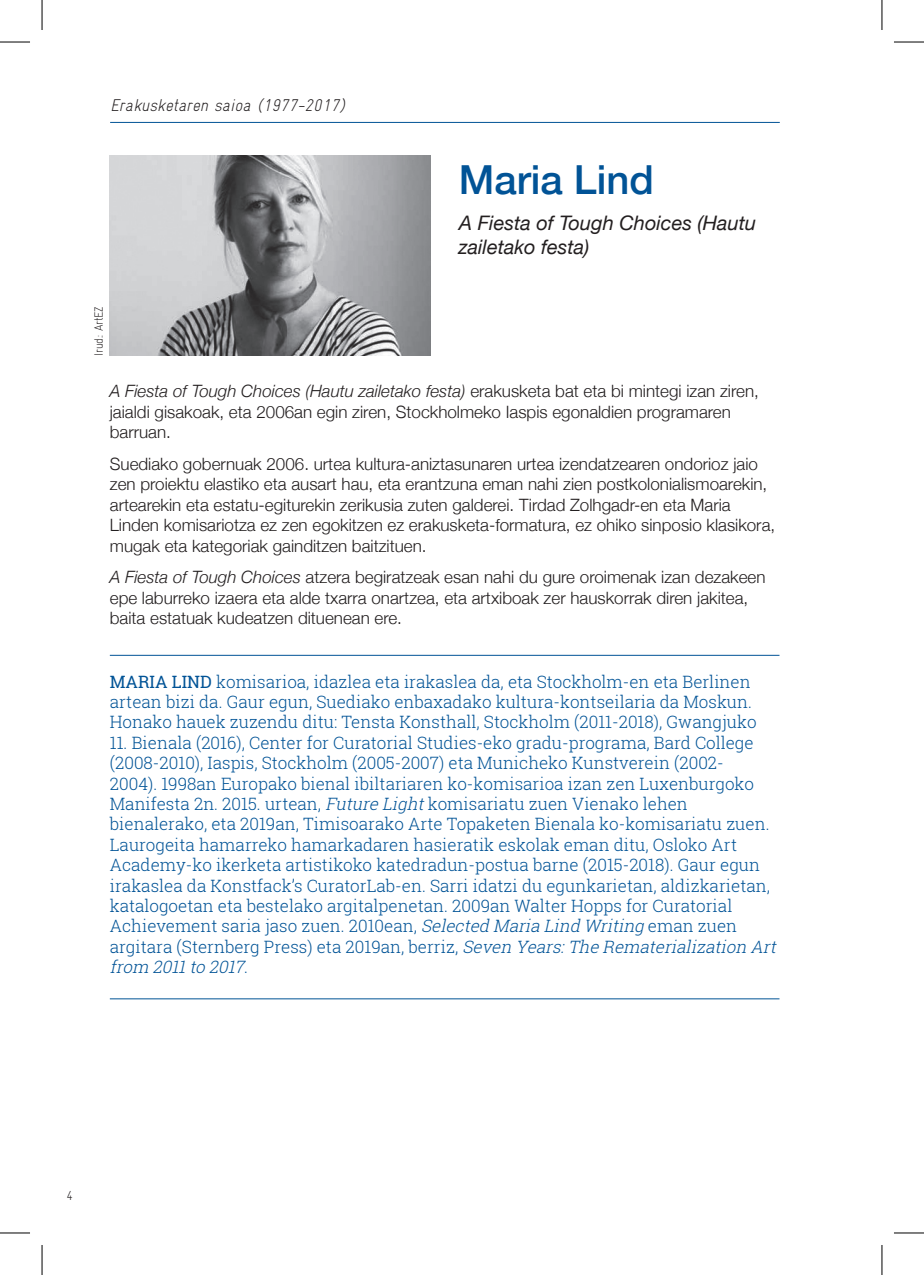
<style>
.page{position:relative;width:924px;height:1275px;background:#fff}
.page>*{position:absolute;margin:0;border:0;box-sizing:border-box;transform-origin:0 0}
.t1{font:500 40px "Helvetica Neue";color:#015396}
.t2{font:italic 20px/24px "Helvetica Neue";color:#231f20}
.t3{font:300 17px/20.4px "Roboto Slab";color:#015396}
.t4{font:300 17px/20.4px "Helvetica Neue";color:#231f20}
.t5{font:italic 17px "Alhondiga Bilbao Light Condensed L";color:#231f20}
.t6{font:13px "Alhondiga Bilbao Light Condensed L";color:#231f20}
.t7{font:12px "Alhondiga Bilbao Light Condensed L";letter-spacing:-.025em;color:#231f20}
.s1{font-style:italic}
.s2{font-weight:400}
</style>
<div class="page">
<hr style="left:110px;top:122px;width:669px;height:1px;background:#015396">
<hr style="left:110px;top:655px;width:669px;height:1px;background:#015396">
<hr style="left:110px;top:998px;width:669px;height:1px;background:#015396">
<img style="left:110px;top:155px;width:320px;height:200px">
<hr style="left:0;top:42px;width:30px;height:1px;background:#000">
<hr style="left:893px;top:42px;width:30px;height:1px;background:#000">
<hr style="left:0;top:1232px;width:30px;height:1px;background:#000">
<hr style="left:893px;top:1232px;width:30px;height:1px;background:#000">
<hr style="left:42px;top:0;width:1px;height:30px;background:#000">
<hr style="left:42px;top:1245px;width:1px;height:30px;background:#000">
<hr style="left:881px;top:0;width:1px;height:30px;background:#000">
<hr style="left:881px;top:1245px;width:1px;height:30px;background:#000">
<p class="t5" style="left:110px;top:95px;width:240px">Erakusketaren saioa (1977-2017)</p>
<p class="t7" style="left:92px;top:356px;width:51px;rotate:-90deg">Irud.: ArtEZ</p>
<h1 class="t1" style="left:458px;top:148px;width:196px">Maria Lind</h1>
<p class="t2" style="left:458px;top:212px;width:299px">A Fiesta of Tough Choices (Hautu zailetako festa)</p>
<p class="t4" style="left:110px;top:380px;width:650px"><span class="s1">A Fiesta of Tough Choices (Hautu zailetako festa)</span> erakusketa bat eta bi mintegi izan ziren, jaialdi gisakoak, eta 2006an egin ziren, Stockholmeko Iaspis egonaldien programaren barruan.</p>
<p class="t4" style="left:110px;top:452px;width:666px">Suediako gobernuak 2006. urtea kultura-aniztasunaren urtea izendatzearen ondorioz jaio zen proiektu elastiko eta ausart hau, eta erantzuna eman nahi zien postkolonialismoarekin, artearekin eta estatu-egiturekin zerikusia zuten galderei. Tirdad Zolhgadr-en eta Maria Linden komisariotza ez zen egokitzen ez erakusketa-formatura, ez ohiko sinposio klasikora, mugak eta kategoriak gainditzen baitzituen.</p>
<p class="t4" style="left:110px;top:566px;width:657px"><span class="s1">A Fiesta of Tough Choices</span> atzera begiratzeak esan nahi du gure oroimenak izan dezakeen epe laburreko izaera eta alde txarra onartzea, eta artxiboak zer hauskorrak diren jakitea, baita estatuak kudeatzen dituenean ere.</p>
<p class="t3" style="left:110px;top:671px;width:648px"><span class="s2">MARIA LIND</span> komisarioa, idazlea eta irakaslea da, eta Stockholm-en eta Berlinen artean bizi da. Gaur egun, Suediako enbaxadako kultura-kontseilaria da Moskun.<br>Honako hauek zuzendu ditu: Tensta Konsthall, Stockholm (2011-2018), Gwangjuko</p>
<p class="t3" style="left:110px;top:732px;width:672px">11. Bienala (2016), Center for Curatorial Studies-eko gradu-programa, Bard College (2008-2010), Iaspis, Stockholm (2005-2007) eta Municheko Kunstverein (2002-<br>2004). 1998an Europako bienal ibiltariaren ko-komisarioa izan zen Luxenburgoko Manifesta 2n. 2015. urtean, <span class="s1">Future Light</span>komisariatu zuen Vienako lehen bienalerako, eta 2019an, Timisoarako Arte Topaketen Bienala ko-komisariatu zuen.<br>Laurogeita hamarreko hamarkadaren hasieratik eskolak eman ditu, Osloko Art Academy-ko ikerketa artistikoko katedradun-postua barne (2015-2018). Gaur egun irakaslea da Konstfack’s CuratorLab-en. Sarri idatzi du egunkarietan, aldizkarietan, katalogoetan eta bestelako argitalpenetan. 2009an Walter Hopps for Curatorial Achievement saria jaso zuen. 2010ean, <span class="s1">Selected Maria Lind Writing</span> eman zuen argitara (Sternberg Press) eta 2019an, berriz, <span class="s1">Seven Years:The Rematerialization Art from 2011to 2017</span>.</p>
<p class="t6" style="left:67px;top:1188px;width:8px">4</p>
</div>
